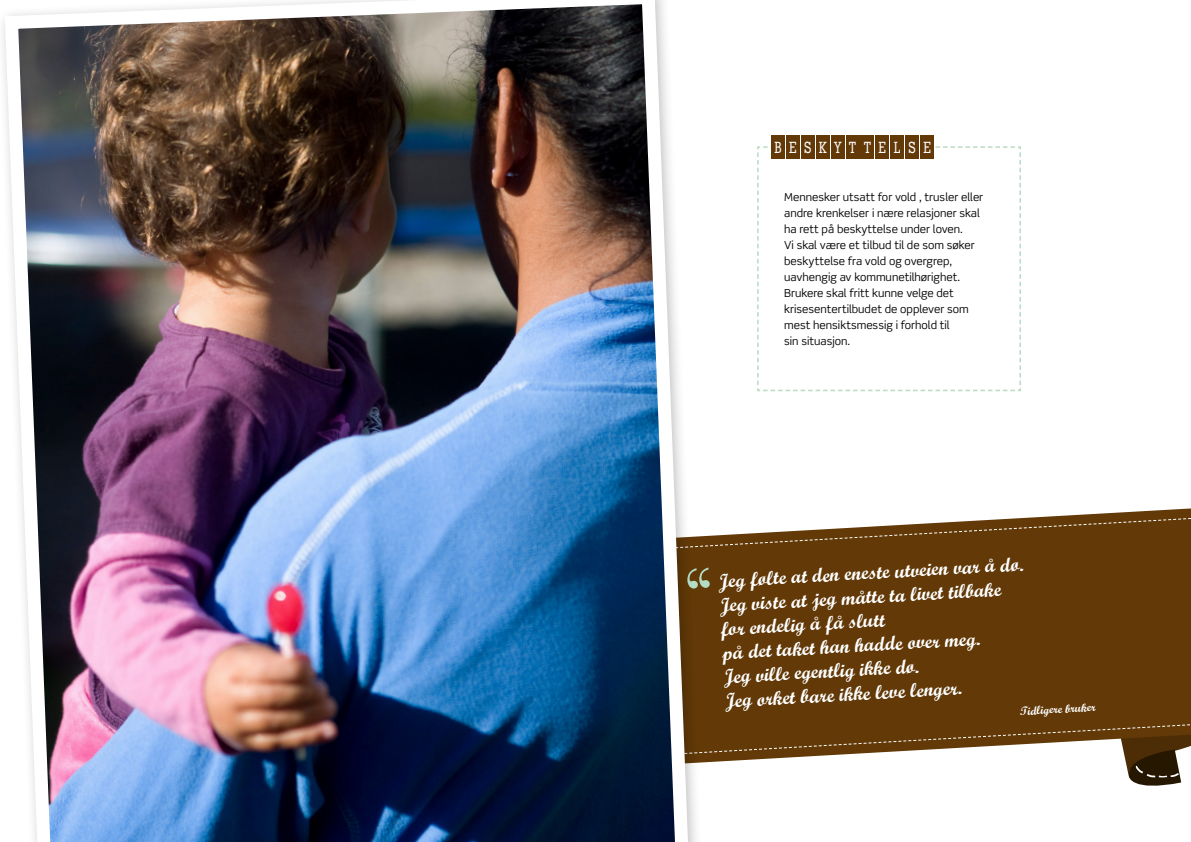
<style>
.page{position:relative;width:1191px;height:842px;background:#fff}
.page>*{position:absolute;margin:0;border:0;box-sizing:border-box;transform-origin:0 0}
.t1{font:700 20px/24px "Script MT Std";color:#fff}
.t2{font:500 15.5px "Memphis";letter-spacing:.62em;color:#fff;scale:.78 1}
.t3{font:700 12px "Script MT Std";color:#fff}
.t4{font:11px/16px "Scene";color:#000}
</style>
<div class="page">
<div style="left:704px;top:508px;width:487px;height:197px;background:#623907"></div>
<svg style="left:704px;top:515px;width:487px;height:38px"></svg>
<svg style="left:704px;top:705px;width:487px;height:81px"></svg>
<svg style="left:757px;top:146px;width:264px;height:246px"></svg>
<div style="left:771px;top:135px;width:14px;height:23px;background:#623907"></div>
<div style="left:801px;top:135px;width:14px;height:23px;background:#623907"></div>
<div style="left:875px;top:135px;width:14px;height:23px;background:#623907"></div>
<div style="left:845px;top:135px;width:14px;height:23px;background:#623907"></div>
<div style="left:920px;top:135px;width:14px;height:23px;background:#623907"></div>
<div style="left:786px;top:135px;width:14px;height:23px;background:#623907"></div>
<div style="left:860px;top:135px;width:14px;height:23px;background:#623907"></div>
<div style="left:831px;top:135px;width:13px;height:23px;background:#623907"></div>
<div style="left:905px;top:135px;width:14px;height:23px;background:#623907"></div>
<div style="left:816px;top:135px;width:13px;height:23px;background:#623907"></div>
<div style="left:890px;top:135px;width:14px;height:23px;background:#623907"></div>
<img style="left:2px;top:0;width:693px;height:842px">
<svg style="left:686px;top:567px;width:24px;height:22px"></svg>
<h2 class="t2" style="left:774px;top:138px;width:202px">BESKYTTELSE</h2>
<p class="t4" style="left:784px;top:189px;width:201px">Mennesker utsatt for vold , trusler eller andre krenkelser i nære relasjoner skal ha rett på beskyttelse under loven.<br>Vi skal være et tilbud til de som søker beskyttelse fra vold og overgrep, uavhengig av kommunetilhørighet.<br>Brukere skal fritt kunne velge det krisesentertilbudet de opplever som mest hensiktsmessig i forhold til<br>sin situasjon.</p>
<h1 class="t1" style="left:717px;top:568px;width:307px;rotate:-3deg">Jeg følte at den eneste utveien var å dø.<br>Jeg viste at jeg måtte ta livet tilbake for endelig å få slutt<br>på det taket han hadde over meg.<br>Jeg ville egentlig ikke dø.<br>Jeg orket bare ikke leve lenger.</h1>
<p class="t3" style="left:1019px;top:703px;width:77px;rotate:-3deg">Tidligere bruker</p>
</div>
